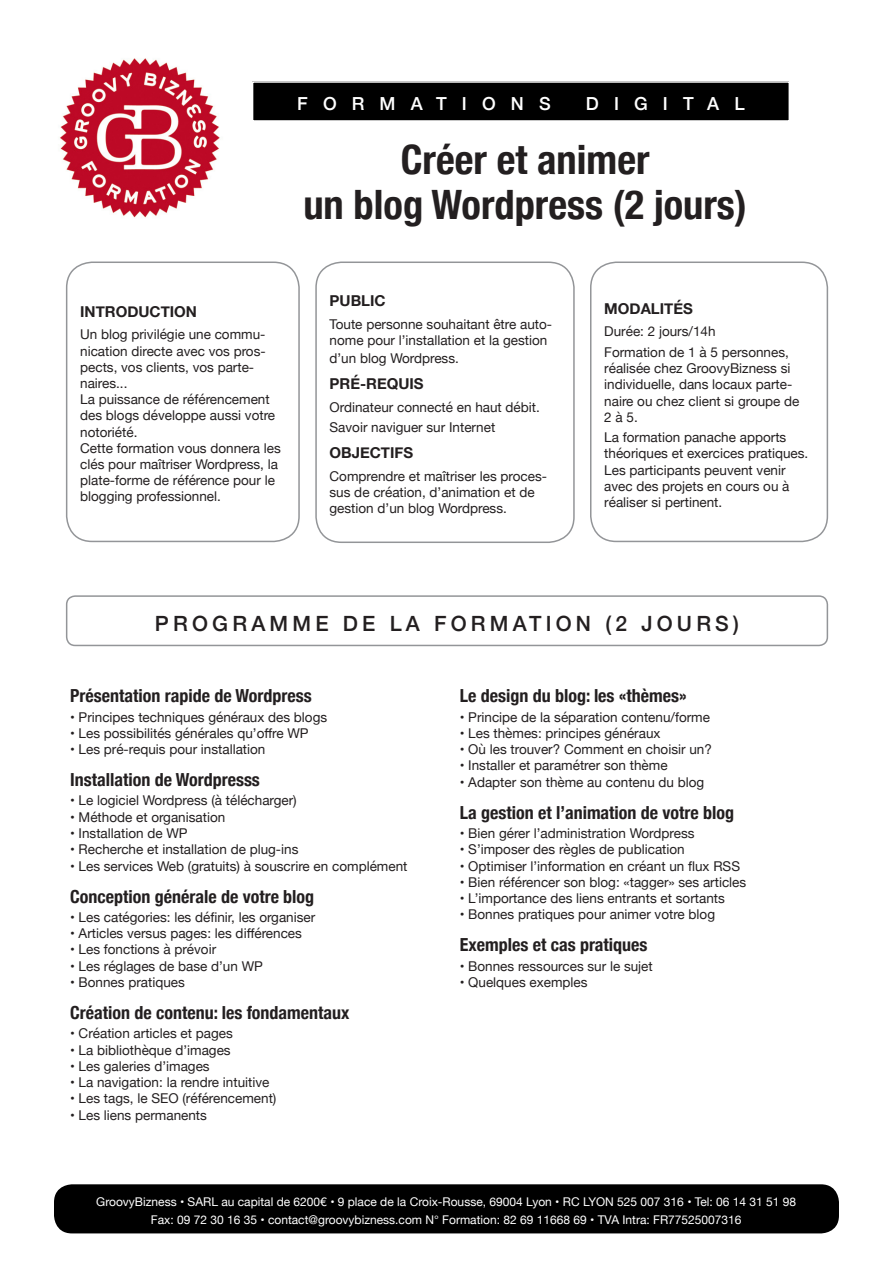
<style>
.page{position:relative;width:893px;height:1263px;background:#fff}
.page>*{position:absolute;margin:0;border:0;box-sizing:border-box;transform-origin:0 0}
.ACCROCHE{font:700 condensed 40.5px "Helvetica Neue";color:#231f20}
.T-FORMA{font:500 21px "Helvetica Neue";letter-spacing:.2em;color:#231f20}
.T-PROG{font:700 condensed 18px "Helvetica Neue";color:#231f20}
.t1{font:500 18px "Helvetica Neue";letter-spacing:.84em;color:#fff}
.T-BLOC{font:700 15px "Helvetica Neue";color:#231f20}
.TXT_9{font:13.5px/16.2px "Helvetica Neue";color:#231f20}
.t2{font:12px/18px "Helvetica Neue";color:#fff;text-align:center}
</style>
<div class="page">
<img style="left:60px;top:58px;width:160px;height:160px">
<div style="left:253px;top:82px;width:536px;height:39px;background:#000"></div>
<div style="left:252px;top:81px;width:538px;height:41px;border:2px solid #fff"></div>
<div style="left:54px;top:1184px;width:785px;height:49px;background:#000;border-radius:18px"></div>
<div style="left:66px;top:261px;width:234px;height:281px;border:2px solid #939598;border-radius:26px"></div>
<div style="left:315px;top:261px;width:260px;height:282px;border:2px solid #939598;border-radius:26px"></div>
<div style="left:590px;top:261px;width:238px;height:281px;border:2px solid #939598;border-radius:26px"></div>
<div style="left:66px;top:595px;width:762px;height:51px;border:2px solid #939598;border-radius:9px"></div>
<h3 class="t1" style="left:297px;top:89px;width:255px">FORMATIONS</h3>
<h3 class="t1" style="left:586px;top:89px;width:160px">DIGITAL</h3>
<p class="ACCROCHE" style="left:401px;top:126px;width:250px">Créer et animer</p>
<p class="ACCROCHE" style="left:303px;top:171px;width:445px">un blog Wordpress (2 jours)</p>
<p class="T-BLOC" style="left:80px;top:300px;width:118px">INTRODUCTION</p>
<p class="TXT_9" style="left:80px;top:327px;width:202px">Un blog privilégie une commu&shy;nication directe avec vos pros&shy;pects, vos clients, vos parte&shy;naires...<br>La puissance de référencement des blogs développe aussi votre notoriété.<br>Cette formation vous donnera les clés pour maîtriser Wordpress, la plate-forme de référence pour le blogging professionnel.</p>
<p class="T-BLOC" style="left:330px;top:289px;width:58px">PUBLIC</p>
<p class="TXT_9" style="left:330px;top:316px;width:224px">Toute personne souhaitant être auto&shy;nome pour l’installation et la gestion</p>
<p class="TXT_9" style="left:330px;top:351px;width:131px">d’un blog Wordpress.</p>
<p class="T-BLOC" style="left:330px;top:372px;width:96px">PRÉ-REQUIS</p>
<p class="TXT_9" style="left:330px;top:398px;width:212px;line-height:19.8px">Ordinateur connecté en haut débit.<br>Savoir naviguer sur Internet</p>
<p class="T-BLOC" style="left:330px;top:441px;width:85px">OBJECTIFS</p>
<p class="TXT_9" style="left:330px;top:469px;width:219px">Comprendre et maîtriser les proces&shy;sus de création, d’animation et de gestion d’un blog Wordpress.</p>
<p class="T-BLOC" style="left:604px;top:297px;width:90px">MODALITÉS</p>
<p class="TXT_9" style="left:604px;top:324px;width:113px">Durée: 2 jours/14h</p>
<p class="TXT_9" style="left:604px;top:345px;width:197px">Formation de 1 à 5 personnes, réalisée chez GroovyBizness si individuelle, dans locaux parte&shy;naire ou chez client si groupe de<br>2 à 5.</p>
<p class="TXT_9" style="left:604px;top:430px;width:206px">La formation panache apports théoriques et exercices pratiques.<br>Les participants peuvent venir avec des projets en cours ou à réaliser si pertinent.</p>
<p class="T-FORMA" style="left:155px;top:607px;width:585px">PROGRAMME DE LA FORMATION (2 JOURS)</p>
<p class="T-PROG" style="left:70px;top:681px;width:243px">Présentation rapide de Wordpress</p>
<p class="TXT_9" style="left:70px;top:709px;width:259px">• Principes techniques généraux des blogs</p>
<p class="TXT_9" style="left:70px;top:726px;width:240px">• Les possibilités générales qu’offre WP</p>
<p class="TXT_9" style="left:70px;top:742px;width:197px">• Les pré-requis pour installation</p>
<p class="T-PROG" style="left:70px;top:765px;width:191px">Installation de Wordpresss</p>
<p class="TXT_9" style="left:70px;top:793px;width:228px">• Le logiciel Wordpress (à télécharger)</p>
<p class="TXT_9" style="left:70px;top:810px;width:157px">• Méthode et organisation</p>
<p class="TXT_9" style="left:70px;top:826px;width:119px">• Installation de WP</p>
<p class="TXT_9" style="left:70px;top:842px;width:230px">• Recherche et installation de plug-ins</p>
<p class="TXT_9" style="left:70px;top:858px;width:339px">• Les services Web (gratuits) à souscrire en complément</p>
<p class="T-PROG" style="left:70px;top:881px;width:246px">Conception générale de votre blog</p>
<p class="TXT_9" style="left:70px;top:910px;width:247px">• Les catégories: les définir, les organiser</p>
<p class="TXT_9" style="left:70px;top:926px;width:233px">• Articles versus pages: les différences</p>
<p class="TXT_9" style="left:70px;top:942px;width:147px">• Les fonctions à prévoir</p>
<p class="TXT_9" style="left:70px;top:958px;width:194px">• Les réglages de base d’un WP</p>
<p class="TXT_9" style="left:70px;top:975px;width:116px">• Bonnes pratiques</p>
<p class="T-PROG" style="left:70px;top:998px;width:281px">Création de contenu: les fondamentaux</p>
<p class="TXT_9" style="left:70px;top:1026px;width:164px">• Création articles et pages</p>
<p class="TXT_9" style="left:70px;top:1042px;width:162px">• La bibliothèque d’images</p>
<p class="TXT_9" style="left:70px;top:1059px;width:141px">• Les galeries d’images</p>
<p class="TXT_9" style="left:70px;top:1075px;width:201px">• La navigation: la rendre intuitive</p>
<p class="TXT_9" style="left:70px;top:1091px;width:208px">• Les tags, le SEO (référencement)</p>
<p class="TXT_9" style="left:70px;top:1107px;width:138px">• Les liens permanents</p>
<p class="T-PROG" style="left:460px;top:681px;width:229px">Le design du blog: les «thèmes»</p>
<p class="TXT_9" style="left:460px;top:709px;width:252px">• Principe de la séparation contenu/forme</p>
<p class="TXT_9" style="left:460px;top:726px;width:202px">• Les thèmes: principes généraux</p>
<p class="TXT_9" style="left:460px;top:742px;width:254px">• Où les trouver? Comment en choisir un?</p>
<p class="TXT_9" style="left:460px;top:758px;width:209px">• Installer et paramétrer son thème</p>
<p class="TXT_9" style="left:460px;top:775px;width:246px">• Adapter son thème au contenu du blog</p>
<p class="T-PROG" style="left:460px;top:797px;width:276px">La gestion et l’animation de votre blog</p>
<p class="TXT_9" style="left:460px;top:826px;width:236px">• Bien gérer l’administration Wordpress</p>
<p class="TXT_9" style="left:460px;top:842px;width:227px">• S’imposer des règles de publication</p>
<p class="TXT_9" style="left:460px;top:858px;width:282px">• Optimiser l’information en créant un flux RSS</p>
<p class="TXT_9" style="left:460px;top:875px;width:288px">• Bien référencer son blog: «tagger» ses articles</p>
<p class="TXT_9" style="left:460px;top:891px;width:267px">• L’importance des liens entrants et sortants</p>
<p class="TXT_9" style="left:460px;top:907px;width:257px">• Bonnes pratiques pour animer votre blog</p>
<p class="T-PROG" style="left:460px;top:930px;width:189px">Exemples et cas pratiques</p>
<p class="TXT_9" style="left:460px;top:958px;width:195px">• Bonnes ressources sur le sujet</p>
<p class="TXT_9" style="left:460px;top:975px;width:129px">• Quelques exemples</p>
<p class="t2" style="left:96px;top:1193px;width:701px">GroovyBizness • SARL au capital de 6200€ • 9 place de la Croix-Rousse, 69004 Lyon • RC LYON 525 007 316 • Tel: 06 14 31 51 98<br>Fax: 09 72 30 16 35 • contact@groovybizness.com N° Formation: 82 69 11668 69 • TVA Intra: FR77525007316</p>
</div>
